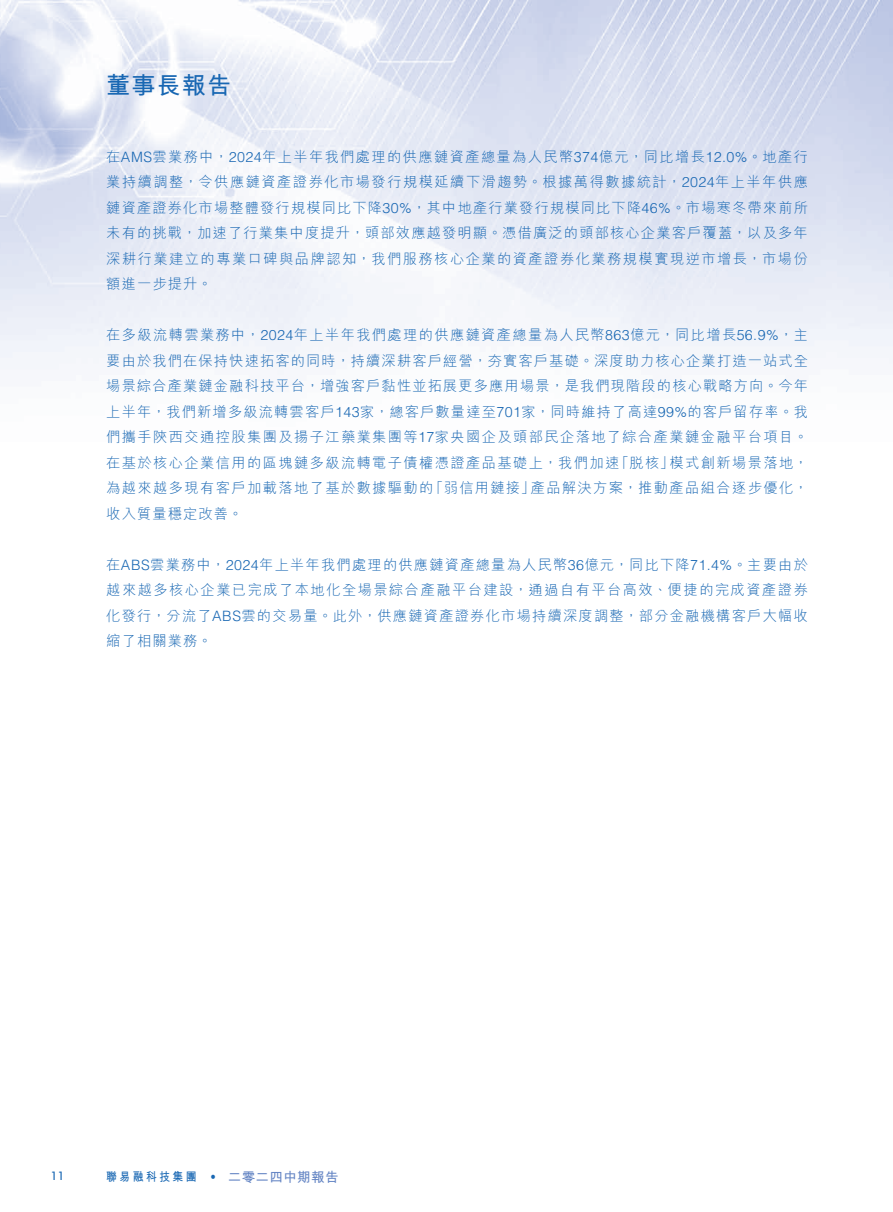
<style>
.page{position:relative;width:893px;height:1212px;background:#fff}
.page>*{position:absolute;margin:0;border:0;box-sizing:border-box;transform-origin:0 0}
.t1{font:700 24px "M Hei HK";letter-spacing:.05em;color:#1867b3}
.t2{font:300 14.25px/25.5px "M Hei HK";letter-spacing:.095em;color:#1867b3;text-align:justify}
.t3{font:700 13.5px "M Hei HK";letter-spacing:.03em;color:#6485c4}
.t4{font:700 12px "M Hei HK";letter-spacing:.23em;color:#1867b3;scale:.9 1}
.t5{font:500 12px "Bauhaus Std";color:#1867b3}
.t6{font:300 12px "Frutiger LT Std";color:#1867b3;scale:.9 1}
.s1{font-family:"Helvetica LT Std"}
</style>
<div class="page">
<img style="left:0;top:0;width:893px;height:375px">
<h1 class="t1" style="left:106px;top:67px;width:126px">董事長報告</h1>
<p class="t2" style="left:106px;top:143px;width:703px">在<span class="s1">AMS</span>雲業務中，<span class="s1">2024</span>年上半年我們處理的供應鏈資產總量為人民幣<span class="s1">374</span>億元，同比增長<span class="s1">12.0%</span>。地產行業持續調整，令供應鏈資產證券化市場發行規模延續下滑趨勢。根據萬得數據統計，<span class="s1">2024</span>年上半年供應鏈資產證券化市場整體發行規模同比下降<span class="s1">30%</span>，其中地產行業發行規模同比下降<span class="s1">46%</span>。市場寒冬帶來前所未有的挑戰，加速了行業集中度提升，頭部效應越發明顯。憑借廣泛的頭部核心企業客戶覆蓋，以及多年深耕行業建立的專業口碑與品牌認知，我們服務核心企業的資產證券化業務規模實現逆市增長，市場份額進一步提升。</p>
<p class="t2" style="left:106px;top:321px;width:703px;text-align:right">在多級流轉雲業務中，<span class="s1">2024</span>年上半年我們處理的供應鏈資產總量為人民幣<span class="s1">863</span>億元，同比增長<span class="s1">56.9%</span>，主要由於我們在保持快速拓客的同時，持續深耕客戶經營，夯實客戶基礎。深度助力核心企業打造一站式全場景綜合產業鏈金融科技平台，增強客戶黏性並拓展更多應用場景，是我們現階段的核心戰略方向。今年上半年，我們新增多級流轉雲客戶<span class="s1">143</span>家，總客戶數量達至<span class="s1">701</span>家，同時維持了高達<span class="s1">99%</span>的客戶留存率。我們攜手陝西交通控股集團及揚子江藥業集團等<span class="s1">17</span>家央國企及頭部民企落地了綜合產業鏈金融平台項目。模式創新場景落地，</p>
<p class="t2" style="left:531px;top:449px;width:279px;text-indent:-424px">在基於核心企業信用的區塊鏈多級流轉電子債權憑證產品基礎上，我們加速<br>產品解決方案，推動產品組合逐步優化，</p>
<p class="t2" style="left:615px;top:449px;width:61px">「脫核」</p>
<p class="t2" style="left:106px;top:474px;width:329px">為越來越多現有客戶加載落地了基於數據驅動的收入質量穩定改善。</p>
<p class="t2" style="left:106px;top:551px;width:703px">在<span class="s1">ABS</span>雲業務中，<span class="s1">2024</span>年上半年我們處理的供應鏈資產總量為人民幣<span class="s1">36</span>億元，同比下降<span class="s1">71.4%</span>。主要由於越來越多核心企業已完成了本地化全場景綜合產融平台建設，通過自有平台高效、便捷的完成資產證券化發行，分流了<span class="s1">ABS</span>雲的交易量。此外，供應鏈資產證券化市場持續深度調整，部分金融機構客戶大幅收縮了相關業務。</p>
<p class="t2" style="left:429px;top:474px;width:108px">「弱信用鏈接」</p>
<p class="t5" style="left:51px;top:1169px;width:15px">11</p>
<p class="t4" style="left:106px;top:1168px;width:102px">聯易融科技集團</p>
<p class="t6" style="left:211px;top:1170px;width:8px">•</p>
<p class="t3" style="left:228px;top:1167px;width:112px">二零二四中期報告</p>
</div>
